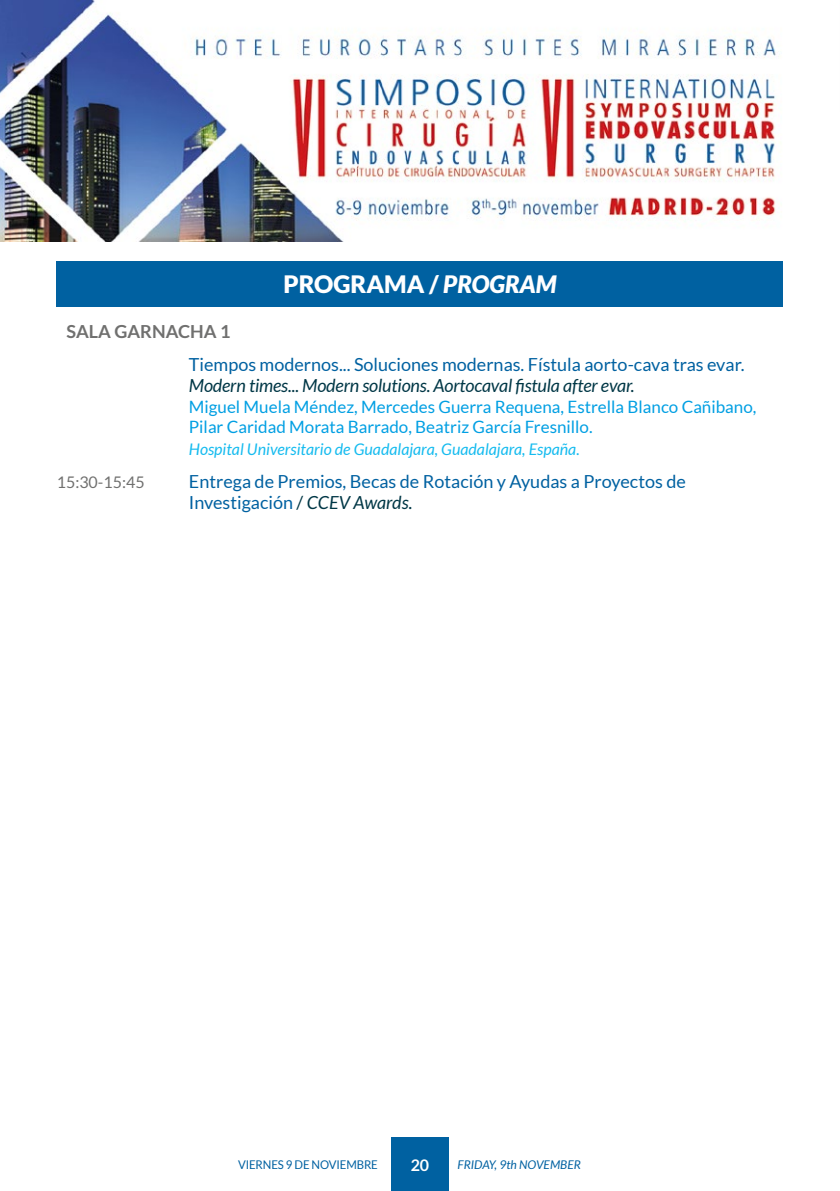
<style>
.page{position:relative;width:840px;height:1191px;background:#fff}
.page>*{position:absolute;margin:0;border:0;box-sizing:border-box;transform-origin:0 0}
.t1{font:900 24px "Lato";color:#fff}
.t2{font:18px/21.6px "Lato";color:#0061a1}
.t3{font:italic 18px "Lato";letter-spacing:-.01em;color:#003746}
.t4{font:700 18px "Lato";color:#70706f}
.t5{font:17px/20.4px "Lato";color:#009fe3}
.t6{font:italic 16px "Lato";color:#15bbef}
.t7{font:16px "Lato";color:#70706f}
.t8{font:700 16px "Lato";color:#fff}
.t9{font:12px "Lato";letter-spacing:-.01em;color:#0061a1;scale:.95 1}
.t10{font:italic 12px "Lato";color:#0061a1}
.s1{font-style:italic}
.s2{color:#003746}
.s3{font-style:italic;color:#003746}
</style>
<div class="page">
<img style="left:0;top:0;width:780px;height:241px">
<div style="left:57px;top:261px;width:725px;height:45px;background:#0061a1"></div>
<div style="left:391px;top:1137px;width:57px;height:54px;background:#0061a1"></div>
<h1 class="t1" style="left:283px;top:270px;width:274px">PROGRAMA / <span class="s1">PROGRAM</span></h1>
<p class="t4" style="left:66px;top:321px;width:165px">SALA GARNACHA 1</p>
<p class="t2" style="left:189px;top:353px;width:557px">Tiempos modernos... Soluciones modernas. Fístula aorto-cava tras evar.</p>
<p class="t3" style="left:189px;top:376px;width:447px">Modern times... Modern solutions. Aortocaval fistula after evar.</p>
<p class="t5" style="left:189px;top:396px;width:568px">Miguel Muela Méndez, Mercedes Guerra Requena, Estrella Blanco Cañibano,<br>Pilar Caridad Morata Barrado, Beatriz García Fresnillo.</p>
<p class="t6" style="left:189px;top:440px;width:392px">Hospital Universitario de Guadalajara, Guadalajara, España.</p>
<p class="t7" style="left:57px;top:473px;width:89px">15:30-15:45</p>
<p class="t2" style="left:189px;top:470px;width:498px">Entrega de Premios, Becas de Rotación y Ayudas a Proyectos de<br>Investigación <span class="s2">/</span> <span class="s3">CCEV Awards.</span></p>
<p class="t9" style="left:238px;top:1158px;width:148px">VIERNES 9 DE NOVIEMBRE</p>
<p class="t8" style="left:410px;top:1156px;width:20px">20</p>
<p class="t10" style="left:457px;top:1158px;width:125px">FRIDAY, 9th NOVEMBER</p>
</div>
